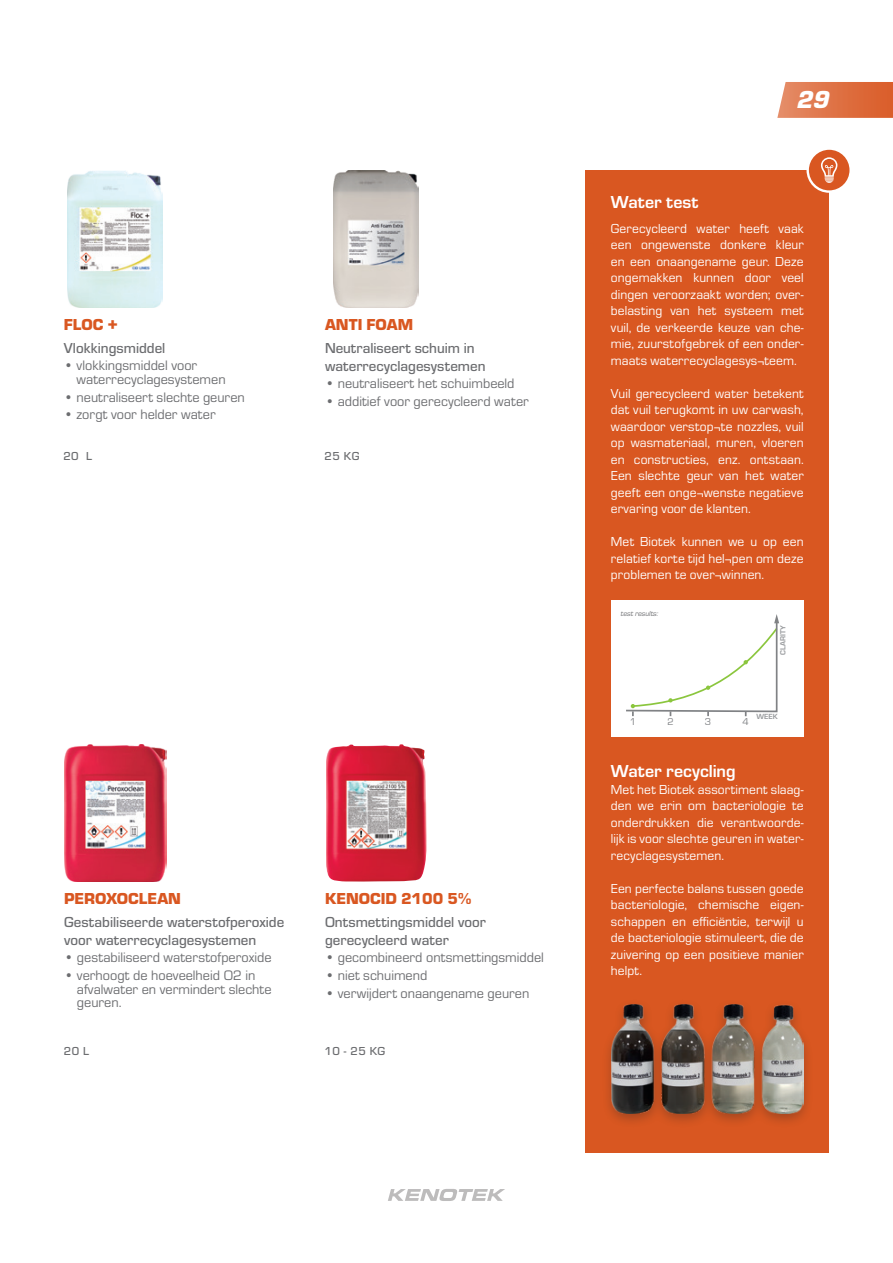
<style>
.page{position:relative;width:893px;height:1263px;background:#fff}
.page>*{position:absolute;margin:0;border:0;box-sizing:border-box;transform-origin:0 0}
.t1{font:italic 900 25.5px "Eurostile";color:#fff}
.t2{font:700 18px "Eurostile";letter-spacing:.005em;color:#fff}
.t3{font:900 16.5px "Eurostile";color:#d95721}
.t4{font:500 15px/18px "Eurostile";color:#6c6d70}
.t5{font:14.25px/13.5px "Eurostile";color:#6c6d70}
.t6{font:13.5px/16.5px "Eurostile";letter-spacing:.005em;color:#fff;text-align:justify}
.t7{font:500 12px "Eurostile";letter-spacing:.04em;color:#6c6d70}
.t8{font:10.2px "Eurostile";color:#808285}
.t9{font:700 7.8px "Eurostile";color:#97999c}
.t10{font:italic 7.5px "Eurostile";color:#6c6d70}
</style>
<div class="page">
<div style="left:585px;top:170px;width:244px;height:983px;background:#d95721"></div>
<svg style="left:808px;top:149px;width:43px;height:43px"></svg>
<div style="left:806px;top:147px;width:46px;height:46px;border:2px solid #fff;border-radius:50%"></div>
<svg style="left:821px;top:157px;width:17px;height:26px"></svg>
<div style="left:601px;top:999px;width:213px;height:129px;background:#231f20;opacity:.3"></div>
<img style="left:612px;top:1004px;width:191px;height:109px">
<div style="left:611px;top:601px;width:193px;height:136px;background:#fff"></div>
<svg style="left:626px;top:614px;width:153px;height:102px"></svg>
<img style="left:67px;top:171px;width:96px;height:136px">
<img style="left:334px;top:170px;width:85px;height:137px">
<img style="left:65px;top:744px;width:101px;height:137px">
<img style="left:326px;top:744px;width:100px;height:137px">
<svg style="left:777px;top:82px;width:116px;height:36px;background:#e0784d"></svg>
<svg style="left:388px;top:1189px;width:117px;height:12px"></svg>
<p class="t3" style="left:64px;top:313px;width:56px">FLOC +</p>
<p class="t4" style="left:64px;top:338px;width:103px">Vlokkingsmiddel</p>
<p class="t5" style="left:77px;top:358px;width:151px;text-indent:-13px">• vlokkingsmiddel voor waterrecyclagesystemen</p>
<p class="t5" style="left:64px;top:389px;width:183px">• neutraliseert slechte geuren</p>
<p class="t5" style="left:64px;top:407px;width:153px">• zorgt voor helder water</p>
<p class="t7" style="left:63px;top:447px;width:30px">20 L</p>
<p class="t3" style="left:325px;top:313px;width:90px">ANTI FOAM</p>
<p class="t4" style="left:325px;top:338px;width:162px">Neutraliseert schuim in waterrecyclagesystemen</p>
<p class="t5" style="left:325px;top:376px;width:191px">• neutraliseert het schuimbeeld</p>
<p class="t5" style="left:325px;top:394px;width:205px">• additief voor gerecycleerd water</p>
<p class="t7" style="left:325px;top:447px;width:36px">25 KG</p>
<p class="t3" style="left:64px;top:887px;width:118px">PEROXOCLEAN</p>
<p class="t4" style="left:64px;top:912px;width:222px">Gestabiliseerde waterstofperoxide voor waterrecyclagesystemen</p>
<p class="t5" style="left:64px;top:950px;width:209px">• gestabiliseerd waterstofperoxide</p>
<p class="t5" style="left:77px;top:968px;width:196px;text-indent:-13px">• verhoogt de hoeveelheid O2 in afvalwater en vermindert slechte geuren.</p>
<p class="t7" style="left:64px;top:1043px;width:27px">20 L</p>
<p class="t3" style="left:325px;top:887px;width:148px">KENOCID 2100 5%</p>
<p class="t4" style="left:325px;top:912px;width:162px">Ontsmettingsmiddel voor gerecycleerd water</p>
<p class="t5" style="left:325px;top:950px;width:220px">• gecombineerd ontsmettingsmiddel</p>
<p class="t5" style="left:325px;top:968px;width:104px">• niet schuimend</p>
<p class="t5" style="left:325px;top:986px;width:206px">• verwijdert onaangename geuren</p>
<p class="t7" style="left:325px;top:1043px;width:62px">10 - 25 KG</p>
<h1 class="t1" style="left:797px;top:82px;width:34px">29</h1>
<h2 class="t2" style="left:611px;top:189px;width:89px">Water test</h2>
<p class="t6" style="left:611px;top:219px;width:194px">Gerecycleerd water heeft vaak een ongewenste donkere kleur en een onaangename geur. Deze ongemakken kunnen door veel dingen veroorzaakt worden; over&shy;belasting van het systeem met vuil, de verkeerde keuze van che&shy;mie, zuurstofgebrek of een onder&shy;maats waterrecyclagesys¬teem.</p>
<p class="t6" style="left:611px;top:384px;width:194px">Vuil gerecycleerd water betekent dat vuil terugkomt in uw carwash, waardoor verstop¬te nozzles, vuil op wasmateriaal, muren, vloeren en constructies, enz. ontstaan.<br>Een slechte geur van het water geeft een onge¬wenste negatieve ervaring voor de klanten.</p>
<p class="t6" style="left:611px;top:533px;width:194px">Met Biotek kunnen we u op een relatief korte tijd hel¬pen om deze problemen te over¬winnen.</p>
<p class="t10" style="left:621px;top:609px;width:39px">test results:</p>
<p class="t9" style="left:777px;top:655px;width:31px;rotate:-90deg">CLARITY</p>
<p class="t8" style="left:630px;top:716px;width:8px">1</p>
<p class="t8" style="left:667px;top:716px;width:8px">2</p>
<p class="t8" style="left:705px;top:716px;width:8px">3</p>
<p class="t8" style="left:743px;top:716px;width:8px">4</p>
<p class="t9" style="left:756px;top:711px;width:23px">WEEK</p>
<h2 class="t2" style="left:611px;top:758px;width:126px">Water recycling</h2>
<p class="t6" style="left:611px;top:780px;width:194px">Met het Biotek assortiment slaag&shy;den we erin om bacteriologie te onderdrukken die verantwoorde&shy;lijk is voor slechte geuren in water&shy;recyclagesystemen.</p>
<p class="t6" style="left:611px;top:879px;width:194px">Een perfecte balans tussen goede bacteriologie, chemische eigen&shy;schappen en efficiëntie, terwijl u de bacteriologie stimuleert, die de zuivering op een positieve manier helpt.</p>
</div>
